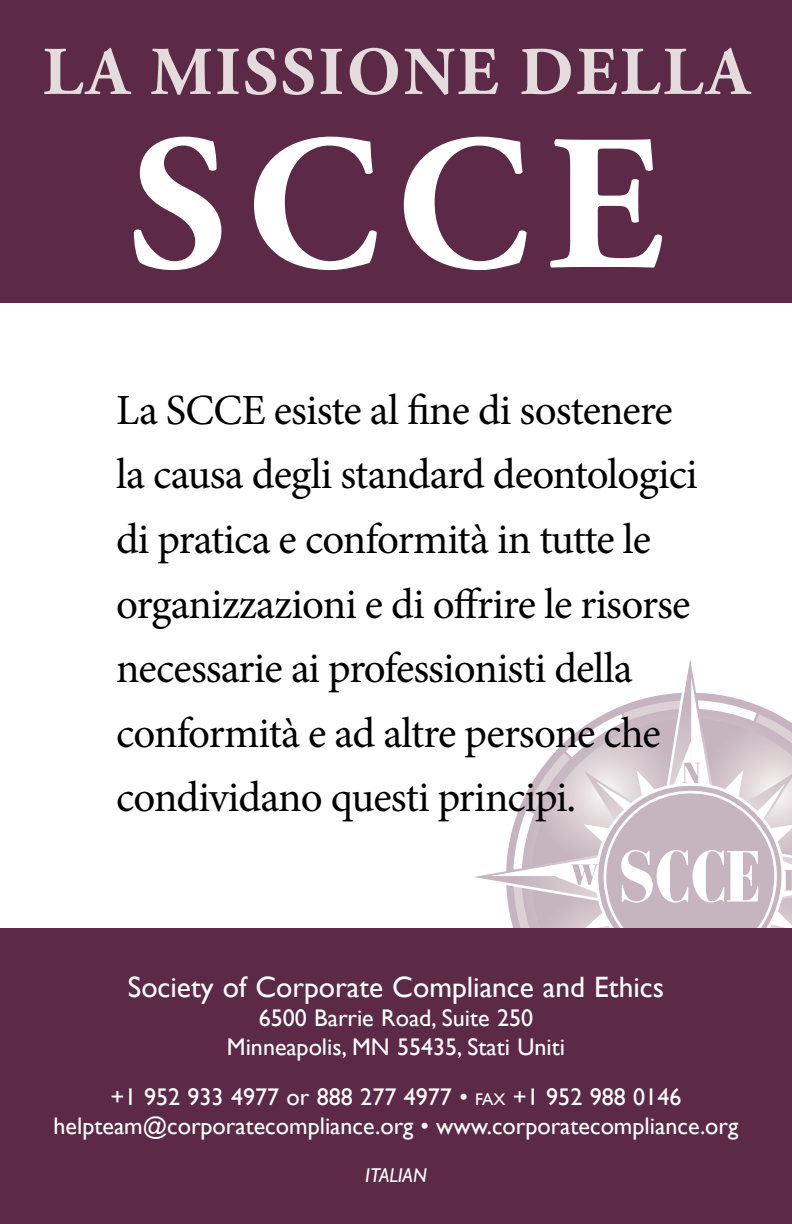
<style>
.page{position:relative;width:792px;height:1224px;background:#fff}
.page>*{position:absolute;margin:0;border:0;box-sizing:border-box;transform-origin:0 0}
.t1{font:700 192.8px "Adobe Garamond Pro";color:#fff}
.t2{font:700 68.2px "Adobe Garamond Pro";letter-spacing:.045em;color:#e3dbdc}
.t3{font:43px/64.6px "Minion Pro";letter-spacing:-.02em;color:#000}
.t4{font:29.4px "Gill Sans";color:#fff}
.t5{font:24px/29px "Gill Sans";color:#fff;text-align:center}
.t6{font:italic 20px "Gill Sans";color:#fff}
.s1{font-size:16.8px}
</style>
<div class="page">
<svg style="left:474px;top:659px;width:318px;height:269px"></svg>
<div style="left:0;top:0;width:792px;height:303px;background:#5c2946"></div>
<div style="left:0;top:928px;width:792px;height:296px;background:#5c2946"></div>
<h2 class="t2" style="left:43px;top:33px;width:708px">LA MISSIONE DELLA</h2>
<h1 class="t1" style="left:129px;top:94px;width:535px">SCCE</h1>
<p class="t3" style="left:116px;top:378px;width:583px">La SCCE esiste al fine di sostenere la causa degli standard deontologici di pratica e conformità in tutte le organizzazioni e di offrire le risorse necessarie ai professionisti della conformità e ad altre persone che condividano questi principi.</p>
<p class="t4" style="left:128px;top:970px;width:538px">Society of Corporate Compliance and Ethics</p>
<p class="t5" style="left:227px;top:1004px;width:340px">6500 Barrie Road, Suite 250<br>Minneapolis, MN 55435, Stati Uniti</p>
<p class="t5" style="left:54px;top:1083px;width:686px">+1 952 933 4977 or 888 277 4977 • <span class="s1">fax</span> +1 952 988 0146 helpteam@corporatecompliance.org • www.corporatecompliance.org</p>
<p class="t6" style="left:365px;top:1163px;width:63px">ITALIAN</p>
</div>
